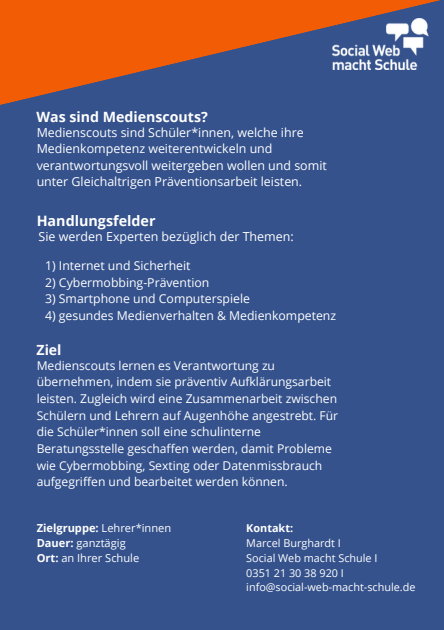
<style>
.page{position:relative;width:444px;height:630px;background:#35528c}
.page>*{position:absolute;margin:0;border:0;box-sizing:border-box;transform-origin:0 0}
.t1{font:700 14.4px "Open Sans";color:#fff}
.t2{font:700 14px "Open Sans";color:#fff}
.t3{font:12.4px/16.4px "Open Sans";color:#fff}
.t4{font:12px/16.8px "Open Sans";color:#fff}
.t5{font:11.2px/15.2px "Open Sans";color:#fff}
.t6{font:10.8px/14.8px "Open Sans";color:#fff}
.t7{font:700 10.8px "Open Sans";color:#fff}
.s1{font-weight:700}
</style>
<div class="page">
<svg style="left:0;top:0;width:441px;height:105px;fill:#f25c05"></svg>
<img style="left:333px;top:19px;width:96px;height:51px">
<p class="t2" style="left:36px;top:107px;width:173px">Was sind Medienscouts?</p>
<p class="t3" style="left:37px;top:124px;width:291px">Medienscouts sind Schüler*innen, welche ihre Medienkompetenz weiterentwickeln und verantwortungsvoll weitergeben wollen und somit unter Gleichaltrigen Präventionsarbeit leisten.</p>
<p class="t1" style="left:37px;top:210px;width:120px">Handlungsfelder</p>
<p class="t3" style="left:39px;top:228px;width:256px">Sie werden Experten bezüglich der Themen:</p>
<p class="t3" style="left:45px;top:257px;width:147px">1) Internet und Sicherheit</p>
<p class="t3" style="left:45px;top:274px;width:166px">2) Cybermobbing-Prävention</p>
<p class="t3" style="left:45px;top:290px;width:206px">3) Smartphone und Computerspiele</p>
<p class="t3" style="left:45px;top:307px;width:292px">4) gesundes Medienverhalten &amp; Medienkompetenz</p>
<p class="t4" style="left:37px;top:357px;width:303px">Medienscouts lernen es Verantwortung zu übernehmen, indem sie präventiv Aufklärungsarbeit leisten. Zugleich wird eine Zusammenarbeit zwischen Schülern und Lehrern auf Augenhöhe angestrebt. Für die Schüler*innen soll eine schulinterne Beratungsstelle geschaffen werden, damit Probleme wie Cybermobbing, Sexting oder Datenmissbrauch aufgegriffen und bearbeitet werden können.</p>
<p class="t2" style="left:37px;top:340px;width:26px">Ziel</p>
<p class="t5" style="left:37px;top:520px;width:136px"><span class="s1">Zielgruppe:</span> Lehrer*innen<br><span class="s1">Dauer:</span> ganztägig<br><span class="s1">Ort:</span> an Ihrer Schule</p>
<p class="t7" style="left:246px;top:520px;width:48px">Kontakt:</p>
<p class="t6" style="left:246px;top:535px;width:171px">Marcel Burghardt I<br>Social Web macht Schule I<br>0351 21 30 38 920 I info@social-web-macht-schule.de</p>
</div>
